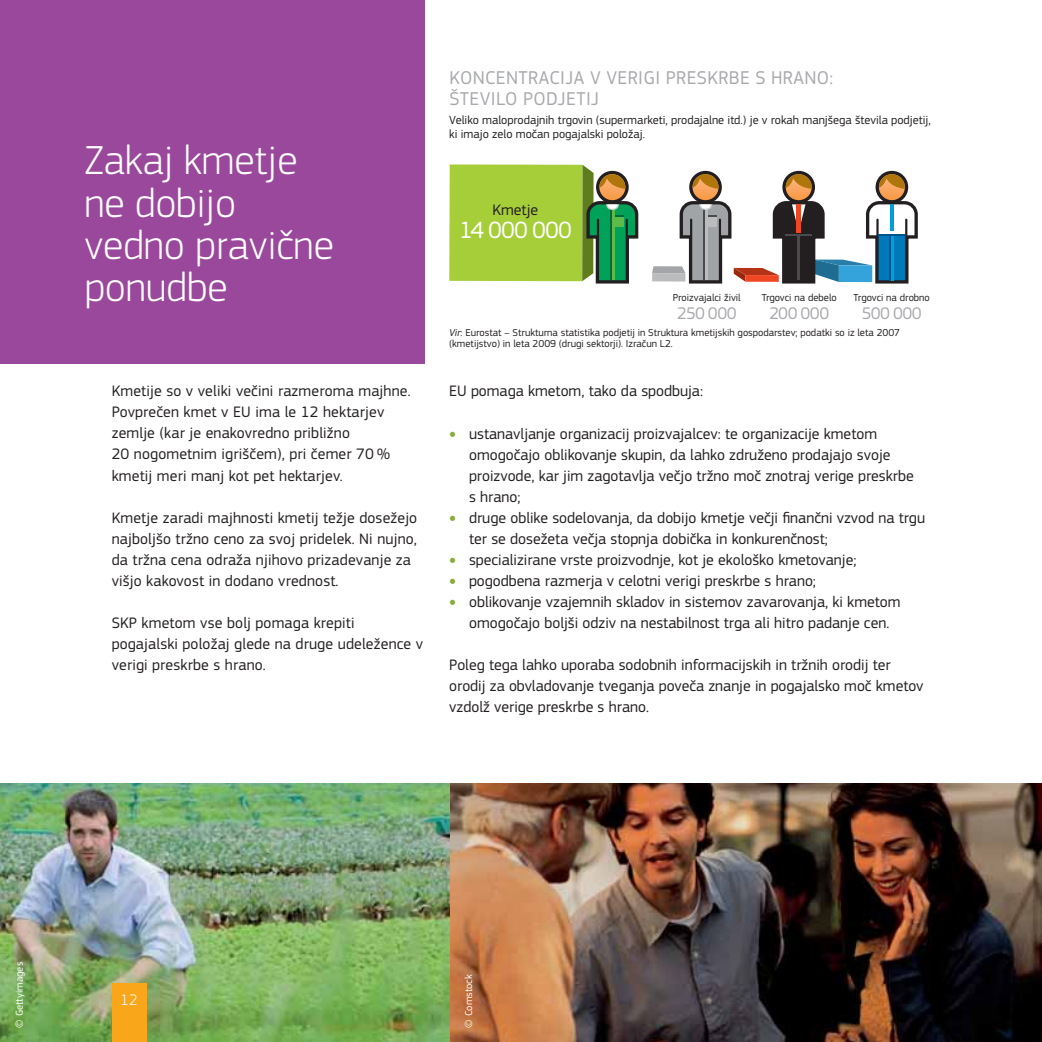
<style>
.page{position:relative;width:1042px;height:1042px;background:#fff}
.page>*{position:absolute;margin:0;border:0;box-sizing:border-box;transform-origin:0 0}
.t1{font:300 42px/42px "PF Square Sans Pro";color:#fff}
.t2{font:24.5px "PF Square Sans Pro";letter-spacing:-.025em;color:#fff}
.t3{font:19.25px/21px "PF Square Sans Pro";letter-spacing:.02em;color:#a7a9ac}
.t4{font:17.5px "PF Square Sans Pro";letter-spacing:-.015em;color:#a7a9ac}
.t5{font:15.75px/21px "PF Square Sans Pro";color:#231f20}
.t6{font:300 15.75px "PF Square Sans Pro";color:#fff}
.t7{font:12.25px/14px "PF Square Sans Pro";color:#231f20}
.t8{font:10.5px/10.5px "PF Square Sans Pro";color:#231f20}
.t9{font:10.5px "PF Square Sans Pro";color:#fff}
.s1{font-style:italic}
.s2{font-weight:900;color:#87ad3b}
</style>
<div class="page">
<div style="left:0;top:0;width:424px;height:363px;background:#9a489b"></div>
<img style="left:449px;top:783px;width:592px;height:258px">
<img style="left:0;top:783px;width:449px;height:258px">
<div style="left:449px;top:164px;width:133px;height:117px;background:#a6ce39"></div>
<div style="left:875px;top:171px;width:33px;height:32px;border:7px solid #231f20;border-radius:50%"></div>
<div style="left:782px;top:171px;width:32px;height:32px;border:7px solid #231f20;border-radius:50%"></div>
<div style="left:689px;top:171px;width:32px;height:32px;border:7px solid #231f20;border-radius:50%"></div>
<svg style="left:582px;top:165px;width:57px;height:119px"></svg>
<div style="left:692px;top:174px;width:26px;height:26px;background:#f9a055;border-radius:50%"></div>
<svg style="left:692px;top:174px;width:26px;height:15px"></svg>
<div style="left:785px;top:174px;width:26px;height:26px;background:#f9a055;border-radius:50%"></div>
<svg style="left:785px;top:174px;width:26px;height:15px"></svg>
<svg style="left:878px;top:174px;width:26px;height:26px"></svg>
<svg style="left:878px;top:174px;width:26px;height:15px"></svg>
<svg style="left:652px;top:198px;width:266px;height:86px"></svg>
<div style="left:796px;top:204px;width:5px;height:28px;background:#ef4624"></div>
<div style="left:112px;top:982px;width:34px;height:59px;background:#faa61a"></div>
<h1 class="t1" style="left:84px;top:144px;width:251px">Zakaj kmetje ne dobijo vedno pravične ponudbe</h1>
<p class="t5" style="left:112px;top:382px;width:300px">Kmetije so v veliki večini razmeroma majhne.<br>Povprečen kmet v EU ima le 12 hektarjev zemlje (kar je enakovredno približno<br>20 nogometnim igriščem), pri čemer 70 % kmetij meri manj kot pet hektarjev.</p>
<p class="t5" style="left:112px;top:508px;width:307px">Kmetje zaradi majhnosti kmetij težje dosežejo najboljšo tržno ceno za svoj pridelek. Ni nujno, da tržna cena odraža njihovo prizadevanje za višjo kakovost in dodano vrednost.</p>
<p class="t5" style="left:112px;top:613px;width:313px">SKP kmetom vse bolj pomaga krepiti pogajalski položaj glede na druge udeležence v verigi preskrbe s hrano.</p>
<p class="t3" style="left:449px;top:69px;width:385px">KONCENTRACIJA V VERIGI PRESKRBE S HRANO:<br>ŠTEVILO PODJETIJ</p>
<p class="t7" style="left:449px;top:114px;width:483px">Veliko maloprodajnih trgovin (supermarketi, prodajalne itd.) je v rokah manjšega števila podjetij, ki imajo zelo močan pogajalski položaj.</p>
<p class="t5" style="left:492px;top:201px;width:47px">Kmetje</p>
<h2 class="t2" style="left:459px;top:220px;width:114px">14 000 000</h2>
<p class="t8" style="left:672px;top:293px;width:69px">Proizvajalci živil</p>
<p class="t4" style="left:677px;top:306px;width:61px">250 000</p>
<p class="t8" style="left:761px;top:293px;width:77px">Trgovci na debelo</p>
<p class="t4" style="left:769px;top:306px;width:61px">200 000</p>
<p class="t8" style="left:853px;top:293px;width:78px">Trgovci na drobno</p>
<p class="t4" style="left:861px;top:306px;width:61px">500 000</p>
<p class="t8" style="left:449px;top:328px;width:452px"><span class="s1">Vir</span>: Eurostat – Strukturna statistika podjetij in Struktura kmetijskih gospodarstev; podatki so iz leta 2007 (kmetijstvo) in leta 2009 (drugi sektorji). Izračun L2.</p>
<p class="t5" style="left:449px;top:382px;width:255px">EU pomaga kmetom, tako da spodbuja:</p>
<p class="t5" style="left:469px;top:424px;width:446px;text-indent:-20px"><span class="s2">•</span> ustanavljanje organizacij proizvajalcev: te organizacije kmetom omogočajo oblikovanje skupin, da lahko združeno prodajajo svoje proizvode, kar jim zagotavlja večjo tržno moč znotraj verige preskrbe s hrano;</p>
<p class="t5" style="left:469px;top:508px;width:457px;text-indent:-20px"><span class="s2">•</span> druge oblike sodelovanja, da dobijo kmetje večji finančni vzvod na trgu ter se dosežeta večja stopnja dobička in konkurenčnost;</p>
<p class="t5" style="left:449px;top:550px;width:408px"><span class="s2">•</span> specializirane vrste proizvodnje, kot je ekološko kmetovanje;</p>
<p class="t5" style="left:449px;top:571px;width:368px"><span class="s2">•</span> pogodbena razmerja v celotni verigi preskrbe s hrano;</p>
<p class="t5" style="left:449px;top:592px;width:453px;text-align:center"><span class="s2">•</span> oblikovanje vzajemnih skladov in sistemov zavarovanja, ki kmetom omogočajo boljši odziv na nestabilnost trga ali hitro padanje cen.</p>
<p class="t5" style="left:449px;top:655px;width:475px">Poleg tega lahko uporaba sodobnih informacijskih in tržnih orodij ter orodij za obvladovanje tveganja poveča znanje in pogajalsko moč kmetov vzdolž verige preskrbe s hrano.</p>
<p class="t9" style="left:15px;top:1027px;width:67px;rotate:-90deg">© Gettyimages</p>
<p class="t6" style="left:120px;top:993px;width:19px">12</p>
<p class="t9" style="left:464px;top:1027px;width:55px;rotate:-90deg">© Comstock</p>
</div>
